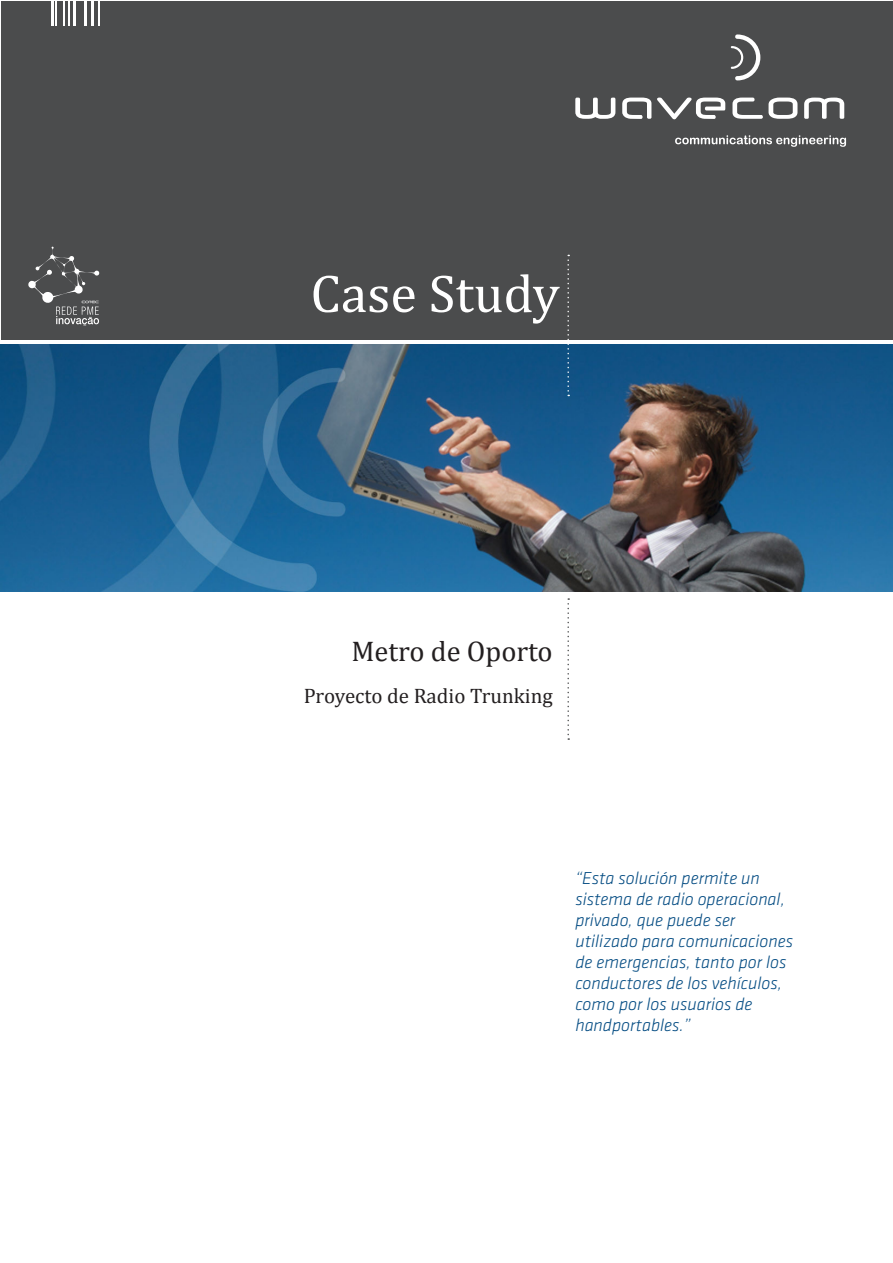
<style>
.page{position:relative;width:893px;height:1263px;background:#fff}
.page>*{position:absolute;margin:0;border:0;box-sizing:border-box;transform-origin:0 0}
.t1{font:54px "Cambria";color:#fff}
.Titulo{font:28.5px "Cambria";color:#231f20}
.Titulo-2{font:21px "Cambria";color:#231f20}
.Enfoque{font:italic 300 18px/21px "Klavika";color:#034b82}
</style>
<div class="page">
<div style="left:1px;top:1px;width:891px;height:338px;background:#4b4c4d"></div>
<svg style="left:28px;top:247px;width:71px;height:78px"></svg>
<hr style="left:51px;top:0;width:2px;height:26px;background:#fff">
<hr style="left:73px;top:0;width:3px;height:26px;background:#fff">
<hr style="left:84px;top:0;width:2px;height:26px;background:#fff">
<hr style="left:91px;top:0;width:2px;height:26px;background:#fff">
<svg style="left:55px;top:1px;width:1px;height:25px"></svg>
<svg style="left:69px;top:1px;width:1px;height:25px"></svg>
<svg style="left:98px;top:1px;width:1px;height:25px"></svg>
<hr style="left:63px;top:0;width:2px;height:26px;background:#fff">
<svg style="left:732px;top:98px;width:65px;height:21px"></svg>
<svg style="left:804px;top:98px;width:40px;height:21px"></svg>
<svg style="left:575px;top:98px;width:40px;height:21px"></svg>
<svg style="left:657px;top:98px;width:68px;height:21px"></svg>
<svg style="left:730px;top:34px;width:30px;height:46px"></svg>
<svg style="left:622px;top:98px;width:29px;height:21px"></svg>
<svg style="left:675px;top:135px;width:171px;height:12px"></svg>
<img style="left:1px;top:344px;width:892px;height:248px">
<svg style="left:567px;top:255px;width:2px;height:141px"></svg>
<svg style="left:567px;top:598px;width:2px;height:142px"></svg>
<p class="t1" style="left:310px;top:262px;width:251px">Case Study</p>
<p class="Titulo" style="left:351px;top:635px;width:203px">Metro de Oporto</p>
<p class="Titulo-2" style="left:304px;top:684px;width:251px">Proyecto de Radio Trunking</p>
<p class="Enfoque" style="left:575px;top:867px;width:219px">“Esta solución permite un sistema de radio operacional, privado, que puede ser utilizado para comunicaciones de emergencias, tanto por los conductores de los vehículos, como por los usuarios de handportables.”</p>
</div>
